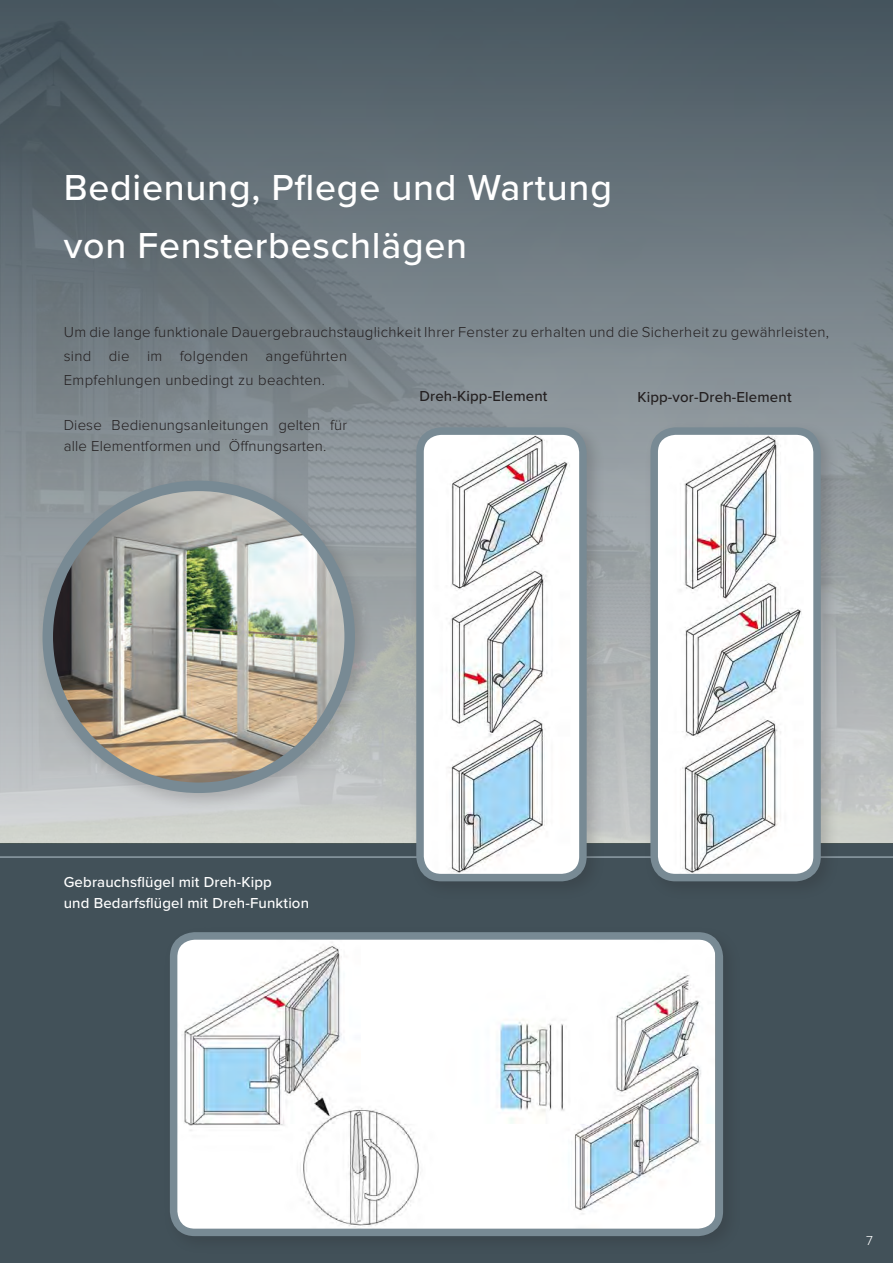
<style>
.page{position:relative;width:893px;height:1263px;background:#fff}
.page>*{position:absolute;margin:0;border:0;box-sizing:border-box;transform-origin:0 0}
.t1{font:500 37.5px "Proxima Nova";letter-spacing:.02em;color:#fff}
.t2{font:300 15px/24px "Proxima Nova";letter-spacing:.02em;color:#231f20}
.t3{font:500 15px/21px "Proxima Nova";letter-spacing:.01em;color:#fff}
.t4{font:500 15px "Proxima Nova";letter-spacing:.01em;color:#231f20}
.t5{font:300 13.5px "Proxima Nova";color:#fff}
</style>
<div class="page">
<div style="left:0;top:843px;width:893px;height:420px;background:#425159"></div>
<hr style="left:0;top:856px;width:893px;height:2px;background:#9aa9b2">
<img style="left:0;top:0;width:893px;height:843px">
<div style="left:410px;top:421px;width:196px;height:479px;background:#231f20;opacity:.2"></div>
<img style="left:420px;top:434px;width:161px;height:444px">
<div style="left:416px;top:427px;width:171px;height:454px;border:8px solid #788a94;border-radius:21px"></div>
<div style="left:644px;top:421px;width:196px;height:479px;background:#231f20;opacity:.2"></div>
<img style="left:654px;top:431px;width:163px;height:447px">
<div style="left:650px;top:427px;width:171px;height:454px;border:8px solid #788a94;border-radius:21px"></div>
<img style="left:179px;top:941px;width:535px;height:286px">
<div style="left:170px;top:932px;width:553px;height:304px;border:8px solid #788a94;border-radius:21px"></div>
<div style="left:36px;top:474px;width:337px;height:337px;background:#231f20;opacity:.2"></div>
<img style="left:48px;top:486px;width:302px;height:302px;border-radius:151px">
<div style="left:43px;top:481px;width:312px;height:312px;border:10px solid #788a94;border-radius:50%"></div>
<p class="t1" style="left:64px;top:159px;width:550px">Bedienung, Pflege und Wartung</p>
<p class="t1" style="left:64px;top:218px;width:405px">von Fensterbeschlägen</p>
<p class="t2" style="left:64px;top:321px;width:767px">Um die lange funktionale Dauergebrauchstauglichkeit Ihrer Fenster zu erhalten und die Sicherheit zu gewährleisten, sind die im folgenden angeführten<br>Empfehlungen unbedingt zu beachten.</p>
<p class="t2" style="left:64px;top:415px;width:285px;line-height:21px">Diese Bedienungsanleitungen gelten für alle Elementformen und Öffnungsarten.</p>
<p class="t4" style="left:419px;top:385px;width:129px">Dreh-Kipp-Element</p>
<p class="t4" style="left:637px;top:386px;width:156px">Kipp-vor-Dreh-Element</p>
<p class="t3" style="left:64px;top:871px;width:247px">Gebrauchsflügel mit Dreh-Kipp<br>und Bedarfsflügel mit Dreh-Funktion</p>
<p class="t5" style="left:866px;top:1234px;width:8px">7</p>
</div>
